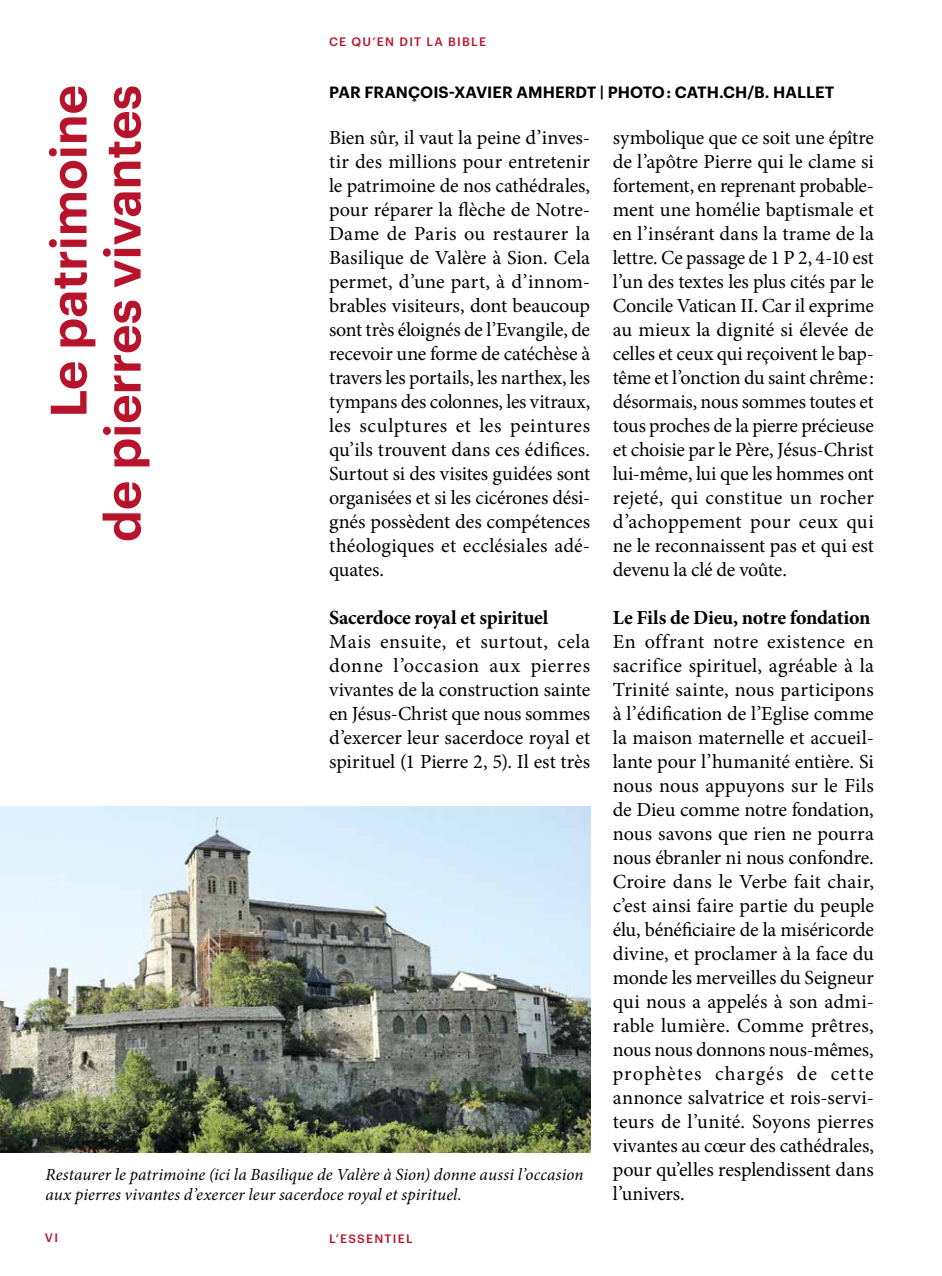
<style>
.page{position:relative;width:942px;height:1276px;background:#fff}
.page>*{position:absolute;margin:0;border:0;box-sizing:border-box;transform-origin:0 0}
.t1{font:600 50px/54px "Graphik";color:#b7142c;text-align:right}
.t2{font:20px/24px "Minion Pro";letter-spacing:-.005em;color:#000;text-align:justify}
.t3{font:700 20px "Minion Pro";letter-spacing:-.015em;color:#000}
.t4{font:italic 17px/20px "Minion Pro";letter-spacing:.005em;color:#000}
.t5{font:600 16px "Graphik";letter-spacing:.005em;color:#000}
.t6{font:500 12px "Graphik";letter-spacing:.105em;color:#b7142c}
</style>
<div class="page">
<img style="left:0;top:806px;width:590px;height:346px">
<p class="t6" style="left:329px;top:33px;width:158px">CE QU’EN DIT LA BIBLE</p>
<h1 class="t1" style="left:37px;top:542px;width:458px;rotate:-90deg">Le patrimoine<br>de pierres vivantes</h1>
<p class="t5" style="left:329px;top:80px;width:506px">PAR FRANÇOIS-XAVIER AMHERDT | PHOTO : CATH.CH/B. HALLET</p>
<p class="t2" style="left:329px;top:126px;width:262px">Bien sûr, il vaut la peine d’inves&shy;tir des millions pour entretenir le patrimoine de nos cathédrales, pour réparer la flèche de Notre-Dame de Paris ou restaurer la Basilique de Valère à Sion. Cela permet, d’une part, à d’innom&shy;brables visiteurs, dont beaucoup sont très éloignés de l’Evangile, de recevoir une forme de catéchèse à travers les portails, les narthex, les tympans des colonnes, les vitraux, les sculptures et les peintures qu’ils trouvent dans ces édifices.<br>Surtout si des visites guidées sont organisées et si les cicérones dési&shy;gnés possèdent des compétences théologiques et ecclésiales adé&shy;quates.</p>
<p class="t3" style="left:329px;top:604px;width:221px">Sacerdoce royal et spirituel</p>
<p class="t2" style="left:329px;top:630px;width:262px">Mais ensuite, et surtout, cela donne l’occasion aux pierres vivantes de la construction sainte en Jésus-Christ que nous sommes d’exercer leur sacerdoce royal et spirituel (1 Pierre 2, 5). Il est très</p>
<p class="t2" style="left:612px;top:126px;width:262px">symbolique que ce soit une épître de l’apôtre Pierre qui le clame si fortement, en reprenant probable&shy;ment une homélie baptismale et en l’insérant dans la trame de la lettre. Ce passage de 1 P 2, 4-10 est l’un des textes les plus cités par le Concile Vatican II. Car il exprime au mieux la dignité si élevée de celles et ceux qui reçoivent le bap&shy;tême et l’onction du saint chrême: désormais, nous sommes toutes et tous proches de la pierre précieuse et choisie par le Père, Jésus-Christ lui-même, lui que les hommes ont rejeté, qui constitue un rocher d’achoppement pour ceux qui ne le reconnaissent pas et qui est devenu la clé de voûte.</p>
<p class="t3" style="left:612px;top:604px;width:259px">Le Fils de Dieu, notre fondation</p>
<p class="t2" style="left:612px;top:630px;width:262px">En offrant notre existence en sacrifice spirituel, agréable à la Trinité sainte, nous participons à l’édification de l’Eglise comme la maison maternelle et accueil&shy;lante pour l’humanité entière. Si nous nous appuyons sur le Fils de Dieu comme notre fondation, nous savons que rien ne pourra nous ébranler ni nous confondre.<br>Croire dans le Verbe fait chair, c’est ainsi faire partie du peuple élu, bénéficiaire de la miséricorde divine, et proclamer à la face du monde les merveilles du Seigneur qui nous a appelés à son admi&shy;rable lumière. Comme prêtres, nous nous donnons nous-mêmes, prophètes chargés de cette annonce salvatrice et rois-servi&shy;teurs de l’unité. Soyons pierres vivantes au cœur des cathédrales, pour qu’elles resplendissent dans l’univers.</p>
<p class="t4" style="left:45px;top:1164px;width:539px">Restaurer le patrimoine (ici la Basilique de Valère à Sion) donne aussi l’occasion aux pierres vivantes d’exercer leur sacerdoce royal et spirituel.</p>
<p class="t6" style="left:45px;top:1228px;width:15px">VI</p>
<p class="t6" style="left:329px;top:1229px;width:85px">L’ESSENTIEL</p>
</div>
